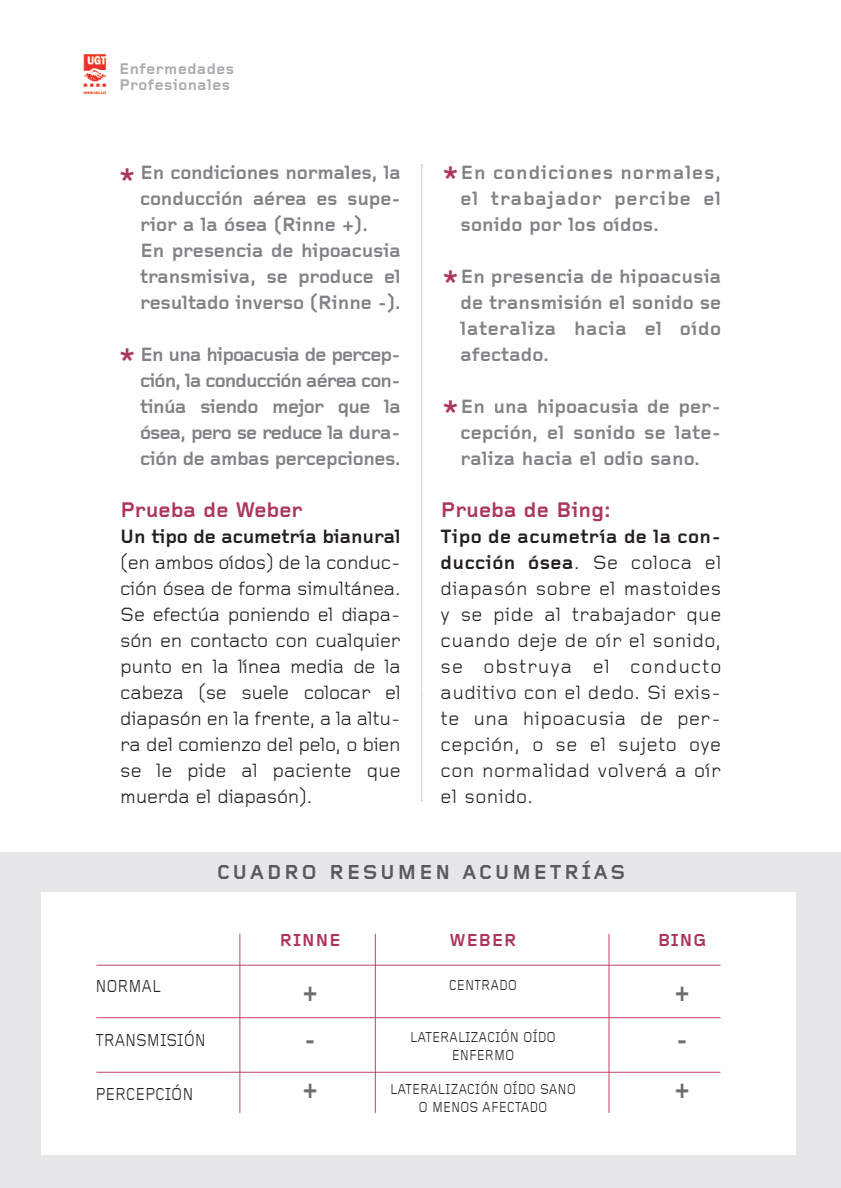
<style>
.page{position:relative;width:841px;height:1188px;background:#fff}
.page>*{position:absolute;margin:0;border:0;box-sizing:border-box;transform-origin:0 0}
.t1{font:700 30px/48.6px "Foundry Gridnik";color:#6d6e70;text-align:justify;scale:.85 1}
.t2{font:700 28px "Foundry Gridnik";color:#ac3659}
.t3{font:700 22px "Foundry Gridnik";color:#ac3659}
.t4{font:700 21px "Foundry Gridnik";letter-spacing:.12em;color:#58595b}
.t5{font:20px/26px "Foundry Gridnik";color:#231f20;text-align:justify}
.t6{font:700 20px/26px "Foundry Gridnik";letter-spacing:-.01em;color:#808285;text-align:justify}
.t7{font:700 20px "Foundry Gridnik";letter-spacing:-.01em;color:#231f20}
.t8{font:18px "Foundry Gridnik";letter-spacing:-.005em;color:#231f20;scale:.85 1}
.t9{font:700 18px "Foundry Gridnik";letter-spacing:.03em;color:#ac3659}
.t10{font:700 16px/16px "Foundry Gridnik";letter-spacing:.03em;color:#a7a9ac}
.t11{font:15px/18px "Foundry Gridnik";letter-spacing:-.005em;color:#231f20;text-align:center;scale:.85 1}
.s1{font-weight:700}
</style>
<div class="page">
<div style="left:0;top:852px;width:841px;height:336px;background:#e6e7e8"></div>
<div style="left:41px;top:892px;width:755px;height:278px;background:#fff"></div>
<hr style="left:96px;top:964px;width:624px;height:1px;background:#bf4563">
<hr style="left:96px;top:1017px;width:624px;height:1px;background:#bf4563">
<hr style="left:96px;top:1072px;width:624px;height:1px;background:#bf4563">
<hr style="left:239px;top:934px;width:1px;height:179px;background:#bf4563">
<hr style="left:375px;top:934px;width:1px;height:179px;background:#bf4563">
<hr style="left:608px;top:934px;width:1px;height:179px;background:#bf4563">
<img style="left:83px;top:55px;width:24px;height:38px">
<div style="left:0;top:1155px;width:841px;height:33px;background:#e6e7e8"></div>
<svg style="left:421px;top:165px;width:1px;height:636px"></svg>
<p class="t10" style="left:119px;top:62px;width:117px">Enfermedades<br>Profesionales</p>
<p class="t6" style="left:140px;top:161px;width:262px;text-align:left">En condiciones normales, la conducción aérea es supe&shy;rior a la ósea (Rinne +).<br>En presencia de hipoacusia transmisiva, se produce el resultado inverso (Rinne -).</p>
<p class="t6" style="left:140px;top:343px;width:262px">En una hipoacusia de percep&shy;ción, la conducción aérea con&shy;tinúa siendo mejor que la ósea, pero se reduce la dura&shy;ción de ambas percepciones.</p>
<p class="t3" style="left:120px;top:503px;width:184px">Prueba de Weber</p>
<p class="t7" style="left:120px;top:530px;width:282px">Un tipo de acumetría bianural</p>
<p class="t5" style="left:120px;top:551px;width:282px">(en ambos oídos) de la conduc&shy;ción ósea de forma simultánea.<br>Se efectúa poniendo el diapa&shy;són en contacto con cualquier punto en la línea media de la cabeza (se suele colocar el diapasón en la frente, a la altu&shy;ra del comienzo del pelo, o bien se le pide al paciente que muerda el diapasón).</p>
<h2 class="t2" style="left:119px;top:168px;width:18px">*</h2>
<h2 class="t2" style="left:119px;top:348px;width:18px">*</h2>
<p class="t6" style="left:460px;top:161px;width:262px">En condiciones normales, el trabajador percibe el sonido por los oídos.</p>
<p class="t6" style="left:460px;top:265px;width:262px">En presencia de hipoacusia de transmisión el sonido se lateraliza hacia el oído afectado.</p>
<p class="t6" style="left:460px;top:395px;width:262px">En una hipoacusia de per&shy;cepción, el sonido se late&shy;raliza hacia el odio sano.</p>
<p class="t3" style="left:441px;top:503px;width:172px">Prueba de Bing:</p>
<p class="t5" style="left:441px;top:525px;width:282px"><span class="s1">Tipo de acumetría de la con&shy;ducción ósea</span>. Se coloca el diapasón sobre el mastoides y se pide al trabajador que cuando deje de oír el sonido, se obstruya el conducto auditivo con el dedo. Si exis&shy;te una hipoacusia de per&shy;cepción, o se el sujeto oye con normalidad volverá a oír el sonido.</p>
<h2 class="t2" style="left:442px;top:166px;width:18px">*</h2>
<h2 class="t2" style="left:442px;top:270px;width:18px">*</h2>
<h2 class="t2" style="left:442px;top:400px;width:18px">*</h2>
<p class="t4" style="left:217px;top:865px;width:410px">CUADRO RESUMEN ACUMETRÍAS</p>
<p class="t8" style="left:95px;top:980px;width:78px">NORMAL</p>
<p class="t8" style="left:95px;top:1034px;width:132px">TRANSMISIÓN</p>
<p class="t8" style="left:95px;top:1088px;width:117px">PERCEPCIÓN</p>
<p class="t9" style="left:280px;top:934px;width:63px">RINNE</p>
<h1 class="t1" style="left:302px;top:969px;width:20px">+ - +</h1>
<p class="t9" style="left:449px;top:934px;width:69px">WEBER</p>
<p class="t11" style="left:449px;top:977px;width:82px">CENTRADO</p>
<p class="t11" style="left:410px;top:1029px;width:173px">LATERALIZACIÓN OÍDO<br>ENFERMO</p>
<p class="t11" style="left:390px;top:1081px;width:220px">LATERALIZACIÓN OÍDO SANO<br>O MENOS AFECTADO</p>
<p class="t9" style="left:658px;top:934px;width:50px">BING</p>
<h1 class="t1" style="left:674px;top:969px;width:20px">+ - +</h1>
</div>
